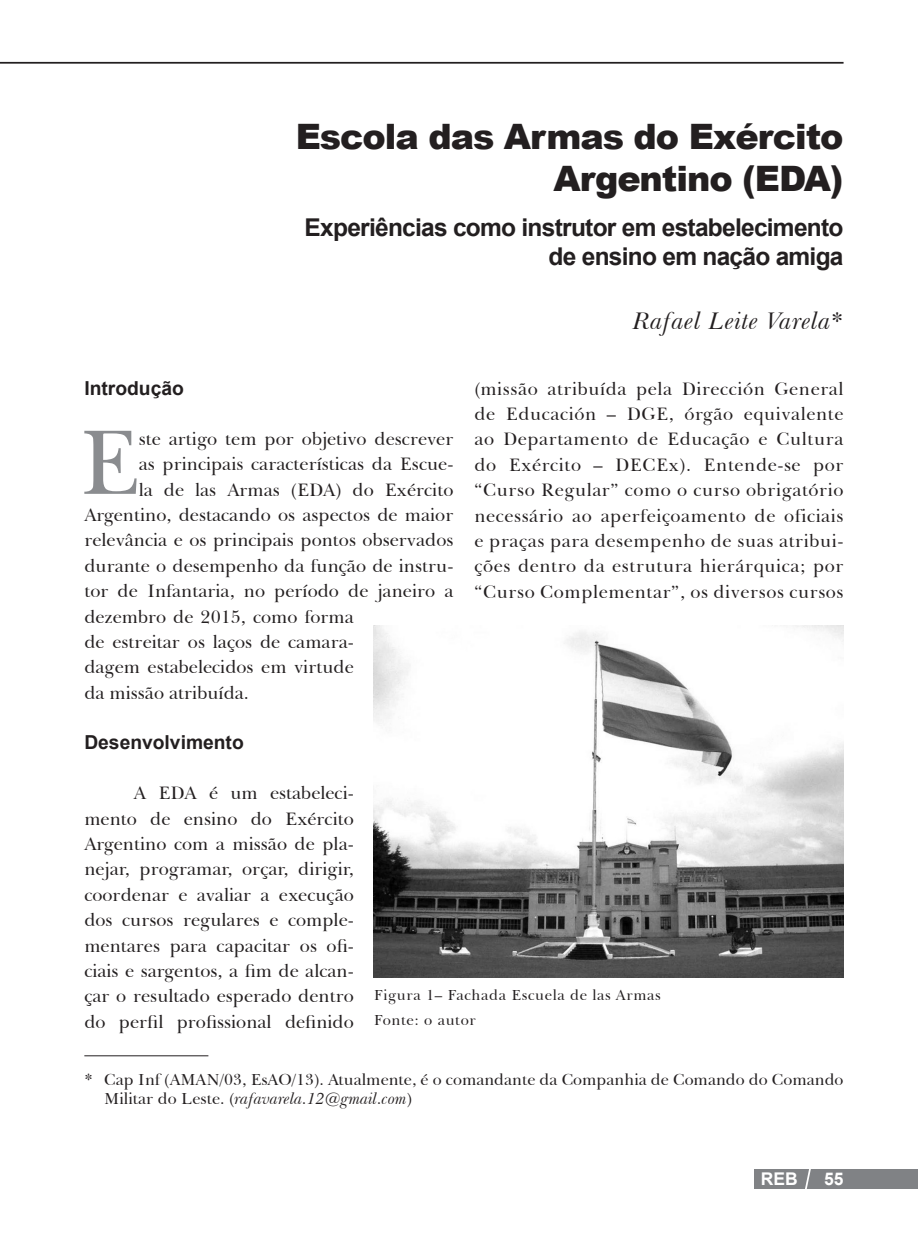
<style>
.page{position:relative;width:918px;height:1241px;background:#fff}
.page>*{position:absolute;margin:0;border:0;box-sizing:border-box;transform-origin:0 0}
.t1{font:94.5px "Baskerville SSK";color:#8a8c8f}
.t2{font:900 35px/42px "Arial";letter-spacing:-.03em;color:#231f20;text-align:right}
.t3{font:700 24.5px/29.4px "Arial";letter-spacing:-.03em;color:#231f20;text-align:right}
.t4{font:italic 24.5px "Baskerville BT";letter-spacing:.02em;color:#231f20}
.t5{font:700 19.25px "Arial";color:#231f20}
.t6{font:18.38px/25.4px "Baskerville BT";color:#231f20;text-align:justify}
.t7{font:700 17.5px "Arial";color:#fff}
.t8{font:16.62px "Baskerville BT";color:#231f20}
.t9{font:16.28px/19.2px "Baskerville BT";color:#231f20}
.t10{font:14.88px/24.2px "Baskerville BT";letter-spacing:.04em;color:#231f20}
.s1{font-style:italic}
</style>
<div class="page">
<div style="left:754px;top:1168px;width:164px;height:20px;background:#808285"></div>
<svg style="left:803px;top:1168px;width:10px;height:21px"></svg>
<hr style="left:0;top:62px;width:843px;height:2px;background:#231f20">
<hr style="left:84px;top:1055px;width:124px;height:1px;background:#231f20">
<img style="left:374px;top:625px;width:469px;height:352px">
<h2 class="t2" style="left:296px;top:114px;width:549px">Escola das Armas do Exército<br>Argentino (EDA)</h2>
<h3 class="t3" style="left:305px;top:213px;width:540px">Experiências como instrutor em estabelecimento de ensino em nação amiga</h3>
<h3 class="t4" style="left:633px;top:305px;width:212px">Rafael Leite Varela*</h3>
<p class="t5" style="left:84px;top:375px;width:101px">Introdução</p>
<h1 class="t1" style="left:82px;top:404px;width:58px">E</h1>
<p class="t6" style="left:139px;top:425px;width:316px">ste artigo tem por objetivo descrever</p>
<p class="t6" style="left:474px;top:375px;width:371px">(missão atribuída pela Dirección General de Educación – DGE, órgão equivalente ao Departamento de Educação e Cultura do Exército – DECEx). Entende-se por “Curso Regular” como o curso obrigatório necessário ao aperfeiçoamento de oficiais e praças para desempenho de suas atribui&shy;ções dentro da estrutura hierárquica; por “Curso Complementar”, os diversos cursos</p>
<p class="t6" style="left:139px;top:450px;width:316px">as principais características da Escue-</p>
<p class="t6" style="left:139px;top:476px;width:316px">la de las Armas (EDA) do Exército</p>
<p class="t6" style="left:84px;top:501px;width:370px">Argentino, destacando os aspectos de maior</p>
<p class="t6" style="left:84px;top:527px;width:370px">relevância e os principais pontos observados</p>
<p class="t6" style="left:84px;top:552px;width:370px">durante o desempenho da função de instru-</p>
<p class="t6" style="left:84px;top:577px;width:370px">tor de Infantaria, no período de janeiro a</p>
<p class="t6" style="left:84px;top:603px;width:271px">dezembro de 2015, como forma</p>
<p class="t6" style="left:84px;top:628px;width:271px">de estreitar os laços de camara-</p>
<p class="t6" style="left:84px;top:653px;width:271px">dagem estabelecidos em virtude</p>
<p class="t6" style="left:84px;top:679px;width:166px">da missão atribuída.</p>
<p class="t5" style="left:84px;top:729px;width:161px">Desenvolvimento</p>
<p class="t6" style="left:84px;top:779px;width:271px;text-indent:50px">A EDA é um estabeleci&shy;mento de ensino do Exército Argentino com a missão de pla&shy;nejar, programar, orçar, dirigir, coordenar e avaliar a execução dos cursos regulares e comple&shy;mentares para capacitar os ofi&shy;ciais e sargentos, a fim de alcan&shy;çar o resultado esperado dentro do perfil profissional definido</p>
<p class="t10" style="left:374px;top:982px;width:289px">Figura 1– Fachada Escuela de las Armas<br>Fonte: o autor</p>
<p class="t8" style="left:84px;top:1067px;width:10px">*</p>
<p class="t9" style="left:104px;top:1068px;width:741px">Cap Inf (AMAN/03, EsAO/13). Atualmente, é o comandante da Companhia de Comando do Comando<br>Militar do Leste. (<span class="s1">rafavarela.12@gmail.com</span>)</p>
<p class="t7" style="left:761px;top:1166px;width:38px">REB</p>
<p class="t7" style="left:824px;top:1166px;width:21px">55</p>
</div>
